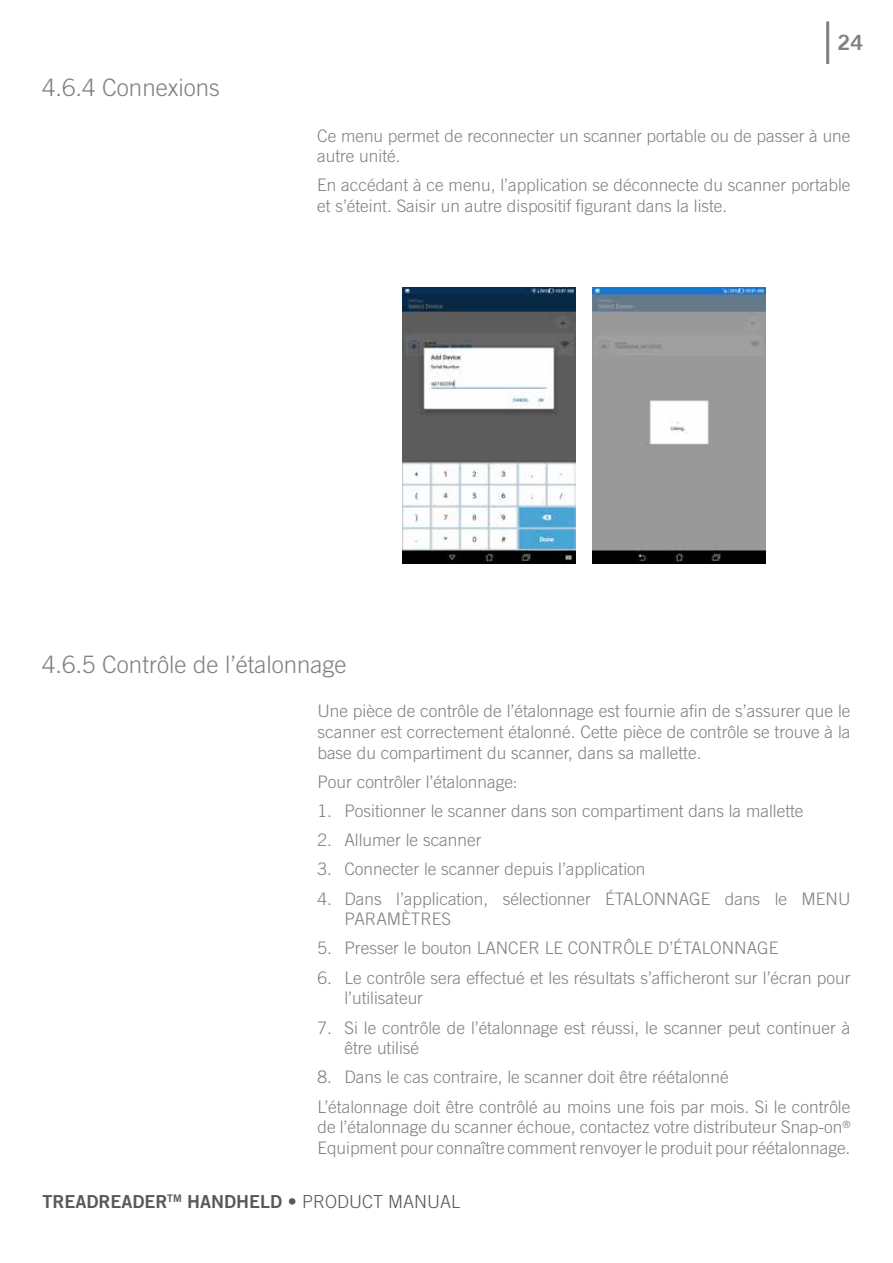
<style>
.page{position:relative;width:893px;height:1263px;background:#fff}
.page>*{position:absolute;margin:0;border:0;box-sizing:border-box;transform-origin:0 0}
.t1{font:300 24px "Trade Gothic LT Std";color:#807f83}
.t2{font:21px "Trade Gothic LT Bold Two";color:#807f83}
.t3{font:18px "Trade Gothic LT Bold Two";color:#58595b}
.t4{font:300 17.25px/20.7px "Trade Gothic LT Std";color:#807f83}
.s1{font-family:"Trade Gothic LT Std";font-weight:300}
</style>
<div class="page">
<hr style="left:826px;top:21px;width:3px;height:43px;background:#807f83">
<img style="left:403px;top:287px;width:173px;height:277px">
<img style="left:592px;top:287px;width:173px;height:277px">
<h1 class="t1" style="left:42px;top:74px;width:179px">4.6.4 Connexions</h1>
<p class="t2" style="left:838px;top:29px;width:27px">24</p>
<p class="t4" style="left:317px;top:125px;width:535px">Ce menu permet de reconnecter un scanner portable ou de passer à une autre unité.</p>
<p class="t4" style="left:317px;top:175px;width:535px">En accédant à ce menu, l’application se déconnecte du scanner portable et s’éteint. Saisir un autre dispositif figurant dans la liste.</p>
<h1 class="t1" style="left:42px;top:650px;width:306px">4.6.5 Contrôle de l’étalonnage</h1>
<p class="t4" style="left:317px;top:700px;width:535px;text-align:justify">Une pièce de contrôle de l’étalonnage est fournie afin de s’assurer que le scanner est correctement étalonné. Cette pièce de contrôle se trouve à la base du compartiment du scanner, dans sa mallette.</p>
<p class="t4" style="left:317px;top:771px;width:202px">Pour contrôler l’étalonnage:</p>
<p class="t4" style="left:317px;top:800px;width:488px">1. Positionner le scanner dans son compartiment dans la mallette</p>
<p class="t4" style="left:317px;top:829px;width:166px">2. Allumer le scanner</p>
<p class="t4" style="left:317px;top:859px;width:329px">3. Connecter le scanner depuis l’application</p>
<p class="t4" style="left:344px;top:888px;width:507px;text-indent:-27px">4. Dans l’application, sélectionner ÉTALONNAGE dans le MENU<br>PARAMÈTRES</p>
<p class="t4" style="left:317px;top:938px;width:462px">5. Presser le bouton LANCER LE CONTRÔLE D’ÉTALONNAGE</p>
<p class="t4" style="left:344px;top:967px;width:507px;text-indent:-27px">6. Le contrôle sera effectué et les résultats s’afficheront sur l’écran pour l’utilisateur</p>
<p class="t4" style="left:344px;top:1017px;width:507px;text-indent:-27px">7. Si le contrôle de l’étalonnage est réussi, le scanner peut continuer à être utilisé</p>
<p class="t4" style="left:317px;top:1062px;width:534px;line-height:29.2px">8. Dans le cas contraire, le scanner doit être réétalonné<br>L’étalonnage doit être contrôlé au moins une fois par mois. Si le contrôle</p>
<p class="t4" style="left:317px;top:1117px;width:534px">de l’étalonnage du scanner échoue, contactez votre distributeur Snap-on<sup>®<br></sup>Equipment pour connaître comment renvoyer le produit pour réétalonnage.</p>
<p class="t3" style="left:43px;top:1190px;width:419px">TREADREADER<sup>TM</sup> HANDHELD • <span class="s1">PRODUCT MANUAL</span></p>
</div>
